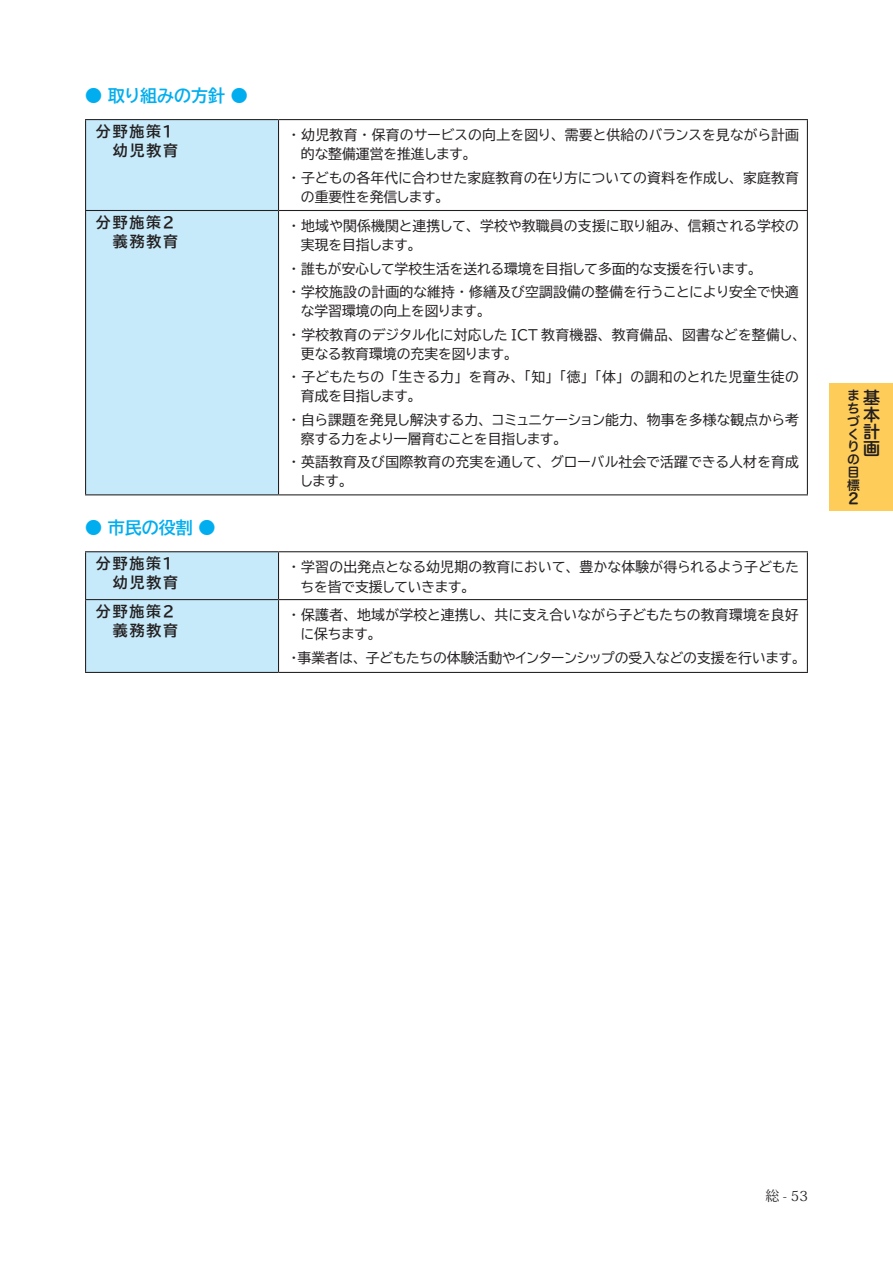
<style>
.page{position:relative;width:893px;height:1263px;background:#fff}
.page>*{position:absolute;margin:0;border:0;box-sizing:border-box;transform-origin:0 0}
.t1{font:16.95px "BIZ UDP Gothic Bold";color:#00aeef}
.t2{font:16.95px/17px "Hira Maru Std N W6";color:#231f20;text-align:justify}
.t3{font:14.85px/19.2px "BIZ UDP Gothic Bold";letter-spacing:.125em;color:#231f20}
.t4{font:14.85px "Hira Maru Std N W6";color:#231f20}
.t5{font:13.8px/19.2px "BIZ UDP Gothic";letter-spacing:.015em;color:#231f20}
.t6{font:13.8px "Koz Min Pr 6 N";color:#231f20}
.t7{font:12.75px/12.8px "Hira Maru Std N W6";color:#231f20}
</style>
<div class="page">
<div style="left:86px;top:120px;width:192px;height:374px;background:#c6eafa"></div>
<hr style="left:85px;top:119px;width:194px;height:1px;background:#231f20">
<hr style="left:85px;top:120px;width:1px;height:90px;background:#231f20">
<hr style="left:279px;top:119px;width:529px;height:1px;background:#231f20">
<hr style="left:278px;top:120px;width:1px;height:90px;background:#231f20">
<hr style="left:807px;top:120px;width:1px;height:90px;background:#231f20">
<hr style="left:85px;top:210px;width:194px;height:1px;background:#231f20">
<hr style="left:85px;top:211px;width:1px;height:283px;background:#231f20">
<hr style="left:279px;top:210px;width:529px;height:1px;background:#231f20">
<hr style="left:278px;top:211px;width:1px;height:283px;background:#231f20">
<hr style="left:807px;top:211px;width:1px;height:283px;background:#231f20">
<hr style="left:85px;top:494px;width:194px;height:1px;background:#231f20">
<hr style="left:279px;top:494px;width:529px;height:1px;background:#231f20">
<div style="left:86px;top:552px;width:192px;height:120px;background:#c6eafa"></div>
<hr style="left:85px;top:551px;width:194px;height:1px;background:#231f20">
<hr style="left:85px;top:552px;width:1px;height:47px;background:#231f20">
<hr style="left:279px;top:551px;width:529px;height:1px;background:#231f20">
<hr style="left:278px;top:552px;width:1px;height:47px;background:#231f20">
<hr style="left:807px;top:552px;width:1px;height:47px;background:#231f20">
<hr style="left:85px;top:599px;width:194px;height:1px;background:#231f20">
<hr style="left:85px;top:600px;width:1px;height:72px;background:#231f20">
<hr style="left:279px;top:599px;width:529px;height:1px;background:#231f20">
<hr style="left:278px;top:600px;width:1px;height:72px;background:#231f20">
<hr style="left:807px;top:600px;width:1px;height:72px;background:#231f20">
<hr style="left:85px;top:672px;width:194px;height:1px;background:#231f20">
<hr style="left:279px;top:672px;width:529px;height:1px;background:#231f20">
<div style="left:829px;top:383px;width:64px;height:127px;background:#fecc58"></div>
<p class="t1" style="left:85px;top:87px;width:164px">● 取り組みの方針 ●</p>
<p class="t3" style="left:113px;top:122px;width:67px;text-indent:-17px">分野施策１幼児教育</p>
<p class="t5" style="left:301px;top:125px;width:500px;text-indent:-10px">・幼児教育・保育のサービスの向上を図り、需要と供給のバランスを見ながら計画的な整備運営を推進します。</p>
<p class="t5" style="left:301px;top:168px;width:500px;text-indent:-10px">・子どもの各年代に合わせた家庭教育の在り方についての資料を作成し、家庭教育の重要性を発信します。</p>
<p class="t3" style="left:96px;top:213px;width:84px;text-align:right">分野施策２義務教育</p>
<p class="t5" style="left:301px;top:216px;width:500px;text-indent:-10px">・地域や関係機関と連携して、学校や教職員の支援に取り組み、信頼される学校の実現を目指します。</p>
<p class="t5" style="left:291px;top:257px;width:510px;line-height:23.4px">・誰もが安心して学校生活を送れる環境を目指して多面的な支援を行います。<br>・学校施設の計画的な維持・修繕及び空調設備の整備を行うことにより安全で快適</p>
<p class="t5" style="left:291px;top:299px;width:511px;line-height:23.4px;text-indent:10px">な学習環境の向上を図ります。<br>・学校教育のデジタル化に対応した ICT 教育機器、教育備品、図書などを整備し、</p>
<p class="t5" style="left:291px;top:342px;width:510px;line-height:23.4px;text-indent:10px">更なる教育環境の充実を図ります。<br>・子どもたちの「生きる力」を育み、「知」「徳」「体」の調和のとれた児童生徒の</p>
<p class="t5" style="left:291px;top:384px;width:510px;line-height:23.4px;text-indent:10px">育成を目指します。<br>・自ら課題を発見し解決する力、コミュニケーション能力、物事を多様な観点から考</p>
<p class="t5" style="left:291px;top:427px;width:510px;line-height:23.4px;text-indent:10px">察する力をより一層育むことを目指します。<br>・英語教育及び国際教育の充実を通して、グローバル社会で活躍できる人材を育成</p>
<p class="t5" style="left:301px;top:471px;width:48px">します。</p>
<p class="t1" style="left:85px;top:519px;width:132px">● 市民の役割 ●</p>
<p class="t3" style="left:113px;top:554px;width:67px;text-indent:-17px">分野施策１幼児教育</p>
<p class="t5" style="left:301px;top:558px;width:500px;text-indent:-10px">・学習の出発点となる幼児期の教育において、豊かな体験が得られるよう子どもたちを皆で支援していきます。</p>
<p class="t3" style="left:96px;top:602px;width:84px;text-align:right">分野施策２義務教育</p>
<p class="t5" style="left:301px;top:605px;width:499px;text-indent:-10px">・保護者、地域が学校と連携し、共に支え合いながら子どもたちの教育環境を良好に保ちます。</p>
<p class="t5" style="left:291px;top:648px;width:511px">・事業者は、子どもたちの体験活動やインターンシップの受入などの支援を行います。</p>
<p class="t7" style="left:847px;top:389px;width:14px">まちづくりの目標</p>
<p class="t2" style="left:863px;top:390px;width:18px">基本計画</p>
<p class="t4" style="left:846px;top:488px;width:13px">２</p>
<p class="t6" style="left:766px;top:1188px;width:44px">総 - 53</p>
</div>
